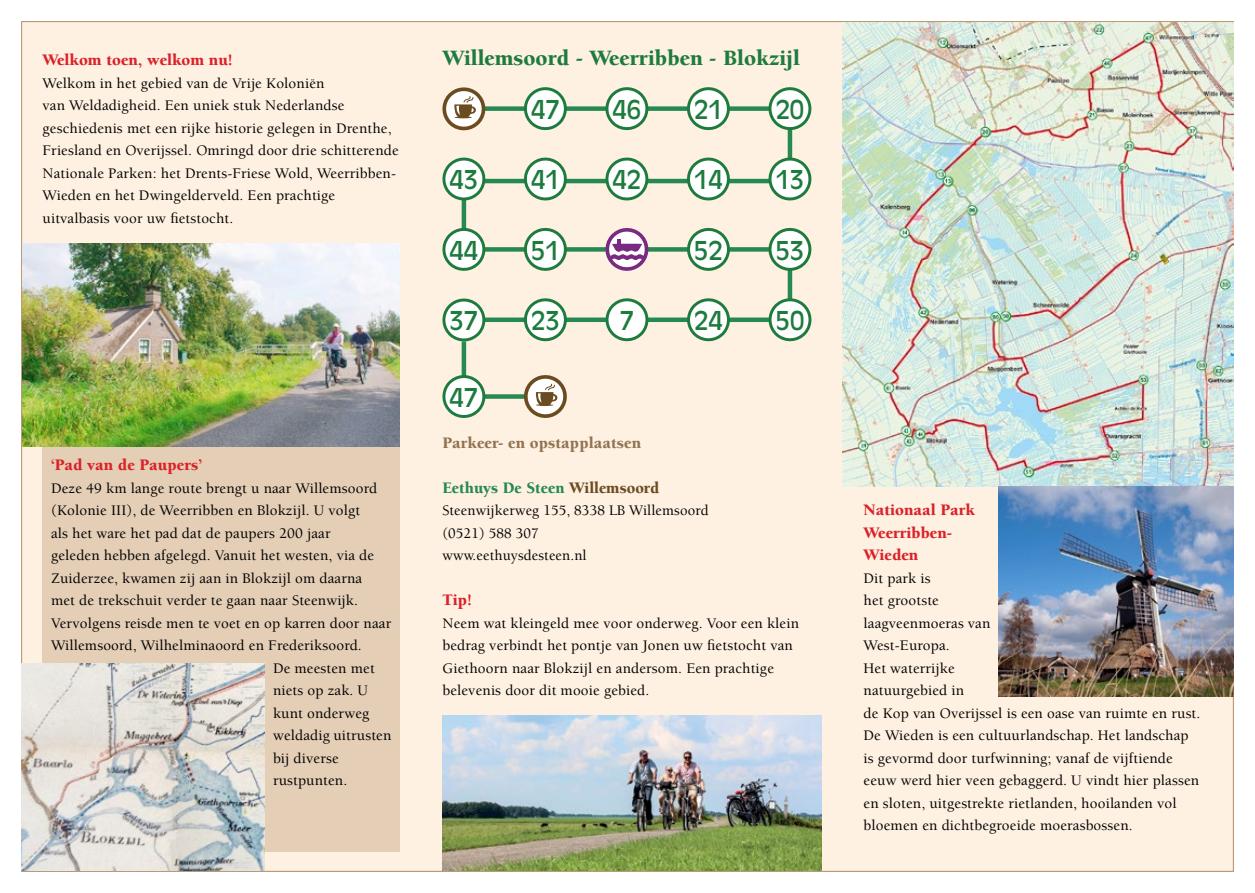
<style>
.page{position:relative;width:1255px;height:893px;background:#fff}
.page>*{position:absolute;margin:0;border:0;box-sizing:border-box;transform-origin:0 0}
.t1{font:25.65px "Antique Olive";color:#1d7b3d}
.Tussenkop_tekst{font:900 22.5px "Berkeley";color:#1d7b3d}
.Tussenkop_tekst-2{font:900 16.5px/22.5px "Berkeley";color:#da2128}
.Tussenkop_tekst-3{font:900 16.5px "Berkeley";color:#268951}
.Tussenkop_tekst-4{font:900 16.5px "Berkeley";color:#927452}
.tekst{font:500 15px/22.5px "Berkeley";letter-spacing:.01em;color:#000}
.s1{color:#6b4c20}
</style>
<div class="page">
<div style="left:21px;top:21px;width:1212px;height:851px;background:#fff1e2"></div>
<div style="left:43px;top:421px;width:357px;height:431px;background:#e4ceb6"></div>
<img style="left:22px;top:243px;width:378px;height:203px">
<img style="left:443px;top:716px;width:378px;height:155px">
<img style="left:842px;top:22px;width:390px;height:464px">
<img style="left:998px;top:486px;width:234px;height:211px">
<img style="left:22px;top:664px;width:242px;height:207px">
<div style="left:787px;top:120px;width:5px;height:55px;background:#268951"></div>
<div style="left:461px;top:189px;width:5px;height:55px;background:#268951"></div>
<div style="left:787px;top:265px;width:5px;height:55px;background:#268951"></div>
<div style="left:461px;top:341px;width:5px;height:55px;background:#268951"></div>
<div style="left:482px;top:106px;width:297px;height:5px;background:#268951"></div>
<hr style="left:482px;top:179px;width:297px;height:4px;background:#268951">
<div style="left:482px;top:247px;width:297px;height:5px;background:#268951"></div>
<div style="left:482px;top:317px;width:297px;height:5px;background:#268951"></div>
<div style="left:482px;top:394px;width:74px;height:5px;background:#268951"></div>
<svg style="left:684px;top:298px;width:48px;height:44px"></svg>
<svg style="left:603px;top:298px;width:48px;height:44px"></svg>
<svg style="left:521px;top:87px;width:48px;height:44px"></svg>
<svg style="left:521px;top:157px;width:48px;height:44px"></svg>
<svg style="left:442px;top:157px;width:46px;height:46px"></svg>
<svg style="left:766px;top:296px;width:46px;height:46px"></svg>
<svg style="left:521px;top:298px;width:48px;height:44px"></svg>
<svg style="left:603px;top:87px;width:48px;height:44px"></svg>
<svg style="left:684px;top:157px;width:48px;height:44px"></svg>
<svg style="left:603px;top:157px;width:48px;height:44px"></svg>
<svg style="left:521px;top:227px;width:48px;height:44px"></svg>
<svg style="left:442px;top:298px;width:46px;height:46px"></svg>
<svg style="left:684px;top:87px;width:48px;height:44px"></svg>
<svg style="left:442px;top:225px;width:46px;height:46px"></svg>
<svg style="left:766px;top:227px;width:46px;height:46px"></svg>
<svg style="left:442px;top:372px;width:46px;height:46px"></svg>
<svg style="left:766px;top:87px;width:46px;height:46px"></svg>
<svg style="left:766px;top:155px;width:46px;height:46px"></svg>
<svg style="left:684px;top:227px;width:48px;height:44px"></svg>
<svg style="left:442px;top:87px;width:46px;height:44px"></svg>
<svg style="left:521px;top:375px;width:46px;height:43px"></svg>
<svg style="left:603px;top:228px;width:48px;height:43px"></svg>
<p class="Tussenkop_tekst-2" style="left:43px;top:49px;width:192px">Welkom toen, welkom nu!</p>
<p class="tekst" style="left:43px;top:72px;width:358px">Welkom in het gebied van de Vrije Koloniën<br>van Weldadigheid. Een uniek stuk Nederlandse geschiedenis met een rijke historie gelegen in Drenthe, Friesland en Overijssel. Omringd door drie schitterende Nationale Parken: het Drents-Friese Wold, Weerribben-Wieden en het Dwingelderveld. Een prachtige uitvalbasis voor uw fietstocht.</p>
<p class="Tussenkop_tekst-2" style="left:51px;top:454px;width:152px">‘Pad van de Paupers’</p>
<p class="tekst" style="left:51px;top:477px;width:327px">Deze 49 km lange route brengt u naar Willemsoord</p>
<p class="tekst" style="left:51px;top:499px;width:311px">(Kolonie III), de Weerribben en Blokzijl. U volgt</p>
<p class="tekst" style="left:51px;top:522px;width:281px">als het ware het pad dat de paupers 200 jaar</p>
<p class="tekst" style="left:51px;top:544px;width:324px">geleden hebben afgelegd. Vanuit het westen, via de</p>
<p class="tekst" style="left:51px;top:567px;width:312px">Zuiderzee, kwamen zij aan in Blokzijl om daarna</p>
<p class="tekst" style="left:51px;top:589px;width:308px">met de trekschuit verder te gaan naar Steenwijk.</p>
<p class="tekst" style="left:51px;top:612px;width:342px">Vervolgens reisde men te voet en op karren door naar</p>
<p class="tekst" style="left:51px;top:634px;width:312px">Willemsoord, Wilhelminaoord en Frederiksoord.</p>
<p class="tekst" style="left:273px;top:657px;width:103px">De meesten met</p>
<p class="tekst" style="left:273px;top:679px;width:97px">niets op zak. U</p>
<p class="tekst" style="left:273px;top:702px;width:98px">kunt onderweg</p>
<p class="tekst" style="left:273px;top:724px;width:120px">weldadig uitrusten</p>
<p class="tekst" style="left:273px;top:747px;width:67px">bij diverse</p>
<p class="tekst" style="left:273px;top:769px;width:76px">rustpunten.</p>
<p class="Tussenkop_tekst" style="left:442px;top:46px;width:359px">Willemsoord - Weerribben - Blokzijl</p>
<p class="t1" style="left:531px;top:94px;width:30px">47</p>
<p class="t1" style="left:449px;top:165px;width:30px">43</p>
<p class="t1" style="left:531px;top:165px;width:30px">41</p>
<p class="t1" style="left:612px;top:94px;width:30px">46</p>
<p class="t1" style="left:694px;top:94px;width:30px">21</p>
<p class="t1" style="left:612px;top:165px;width:30px">42</p>
<p class="t1" style="left:694px;top:165px;width:30px">14</p>
<p class="t1" style="left:775px;top:94px;width:30px">20</p>
<p class="t1" style="left:775px;top:165px;width:30px">13</p>
<p class="t1" style="left:694px;top:235px;width:30px">52</p>
<p class="t1" style="left:449px;top:235px;width:30px">44</p>
<p class="t1" style="left:775px;top:235px;width:30px">53</p>
<p class="t1" style="left:531px;top:235px;width:30px">51</p>
<p class="t1" style="left:449px;top:306px;width:30px">37</p>
<p class="t1" style="left:449px;top:382px;width:30px">47</p>
<p class="t1" style="left:531px;top:305px;width:30px">23</p>
<p class="t1" style="left:775px;top:305px;width:30px">50</p>
<p class="t1" style="left:620px;top:305px;width:16px">7</p>
<p class="t1" style="left:694px;top:305px;width:30px">24</p>
<p class="Tussenkop_tekst-4" style="left:442px;top:434px;width:200px">Parkeer- en opstapplaatsen</p>
<p class="Tussenkop_tekst-3" style="left:442px;top:479px;width:218px">Eethuys De Steen <span class="s1">Willemsoord</span></p>
<p class="tekst" style="left:442px;top:499px;width:267px">Steenwijkerweg 155, 8338 LB Willemsoord</p>
<p class="tekst" style="left:442px;top:522px;width:98px">(0521) 588 307</p>
<p class="tekst" style="left:442px;top:544px;width:146px">www.eethuysdesteen.nl</p>
<p class="Tussenkop_tekst-2" style="left:442px;top:589px;width:31px">Tip!</p>
<p class="tekst" style="left:442px;top:612px;width:358px">Neem wat kleingeld mee voor onderweg. Voor een klein bedrag verbindt het pontje van Jonen uw fietstocht van Giethoorn naar Blokzijl en andersom. Een prachtige belevenis door dit mooie gebied.</p>
<p class="Tussenkop_tekst-2" style="left:863px;top:499px;width:113px">Nationaal Park<br>Weerribben-<br>Wieden</p>
<p class="tekst" style="left:863px;top:567px;width:338px">Dit park is<br>het grootste<br>laagveenmoeras van<br>West-Europa.<br>Het waterrijke<br>natuurgebied in<br>de Kop van Overijssel is een oase van ruimte en rust.<br>De Wieden is een cultuurlandschap. Het landschap is gevormd door turfwinning; vanaf de vijftiende eeuw werd hier veen gebaggerd. U vindt hier plassen en sloten, uitgestrekte rietlanden, hooilanden vol bloemen en dichtbegroeide moerasbossen.</p>
</div>
